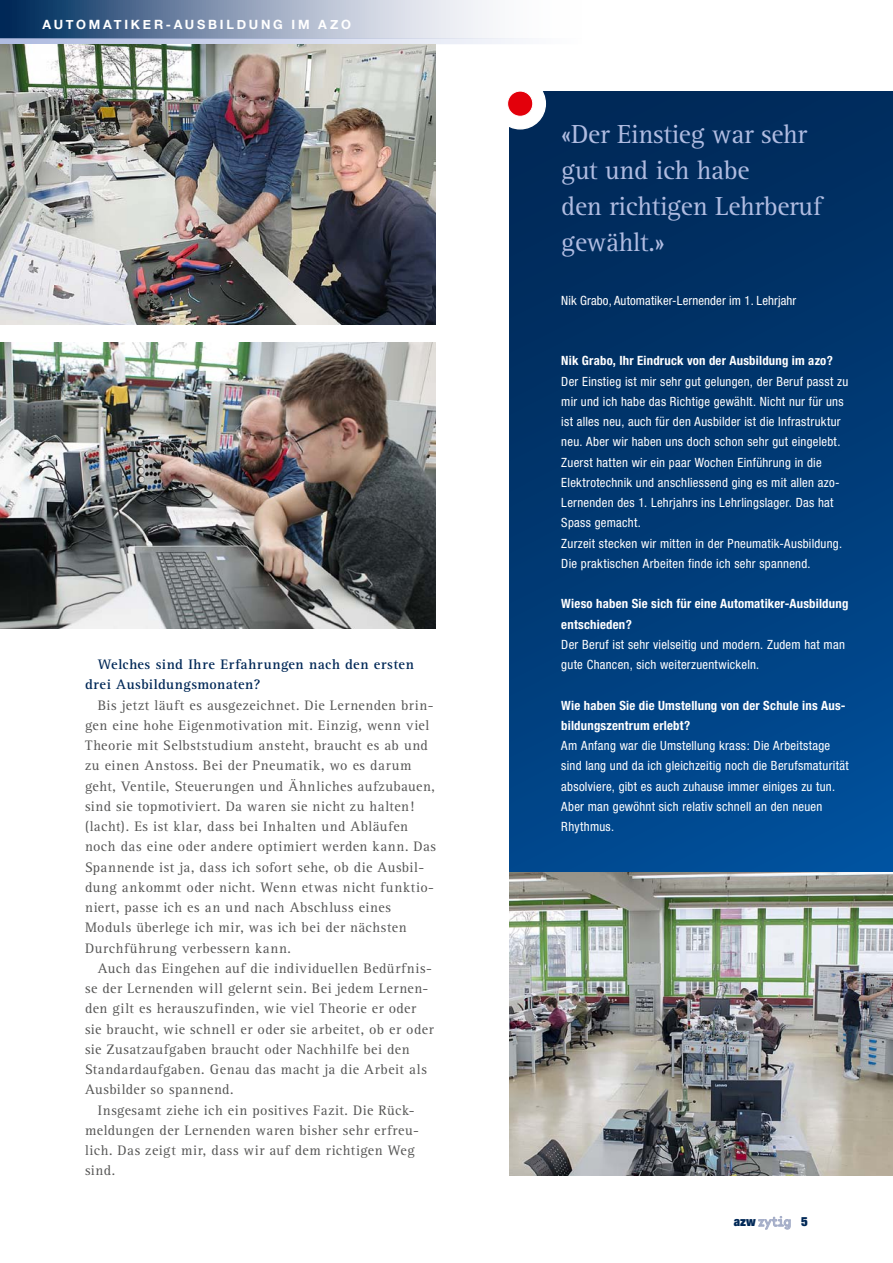
<style>
.page{position:relative;width:893px;height:1263px;background:#fff}
.page>*{position:absolute;margin:0;border:0;box-sizing:border-box;transform-origin:0 0}
.t1{font:27px/36px "Rotis Serif";letter-spacing:-.01em;color:#b0bce1}
.t2{font:14.25px/20.2px "Rotis Serif";letter-spacing:.035em;color:#565655}
.t3{font:700 14.25px/20.2px "Rotis Serif";letter-spacing:.035em;color:#002857}
.t4{font:14.1px "Base Mono Wide Reg";letter-spacing:-.095em;color:#a4adc8;scale:.93 1}
.t5{font:condensed 12.75px/20.2px "Helvetica Neue";letter-spacing:.02em;color:#fff}
.t6{font:700 condensed 12.75px/20.2px "Helvetica Neue";letter-spacing:.015em;color:#fff}
.t7{font:700 12.75px "Helvetica Neue";letter-spacing:.215em;color:#fff}
.s1{font-family:"Helvetica Neue";font-weight:900;font-stretch:expanded;font-size:12.75px;color:#002857}
</style>
<div class="page">
<svg style="left:0;top:0;width:487px;height:38px;background:#8799b3"></svg>
<svg style="left:0;top:38px;width:528px;height:6px;background:#cad2e8"></svg>
<img style="left:0;top:44px;width:435px;height:281px">
<img style="left:509px;top:872px;width:384px;height:303px">
<img style="left:0;top:343px;width:436px;height:286px">
<div style="left:509px;top:91px;width:384px;height:781px;background:linear-gradient(to bottom,#002755,#004c94)"></div>
<div style="left:495px;top:79px;width:50px;height:50px;background:#fff;border-radius:50%"></div>
<div style="left:494px;top:78px;width:52px;height:52px;border:1px solid #fff;border-radius:50%"></div>
<div style="left:508px;top:91px;width:25px;height:25px;background:#e3000b;border-radius:50%"></div>
<div style="left:507px;top:91px;width:26px;height:26px;border:1px solid #fff;border-radius:50%"></div>
<svg style="left:758px;top:1216px;width:33px;height:13px"></svg>
<p class="t7" style="left:43px;top:17px;width:310px">AUTOMATIKER-AUSBILDUNG IM A ZO</p>
<p class="t3" style="left:85px;top:654px;width:330px;text-indent:13px">Welches sind Ihre Erfahrungen nach den ersten drei Ausbildungsmonaten?</p>
<p class="t2" style="left:85px;top:695px;width:353px;text-indent:13px">Bis jetzt läuft es ausgezeichnet. Die Lernenden brin&shy;gen eine hohe Eigenmotivation mit. Einzig, wenn viel Theorie mit Selbststudium ansteht, braucht es ab und zu einen Anstoss. Bei der Pneumatik, wo es darum geht, Ventile, Steuerungen und Ähnliches aufzubauen, sind sie topmotiviert. Da waren sie nicht zu halten! (lacht). Es ist klar, dass bei Inhalten und Abläufen noch das eine oder andere optimiert werden kann. Das Spannende ist ja, dass ich sofort sehe, ob die Ausbil&shy;dung ankommt oder nicht. Wenn etwas nicht funktio&shy;niert, passe ich es an und nach Abschluss eines Moduls überlege ich mir, was ich bei der nächsten Durchführung verbessern kann.</p>
<p class="t2" style="left:85px;top:958px;width:350px;text-indent:13px">Auch das Eingehen auf die individuellen Bedürfnis&shy;se der Lernenden will gelernt sein. Bei jedem Lernen&shy;den gilt es herauszufinden, wie viel Theorie er oder sie braucht, wie schnell er oder sie arbeitet, ob er oder sie Zusatzaufgaben braucht oder Nachhilfe bei den Standardaufgaben. Genau das macht ja die Arbeit als Ausbilder so spannend.</p>
<p class="t2" style="left:85px;top:1100px;width:335px;text-indent:13px">Insgesamt ziehe ich ein positives Fazit. Die Rück&shy;meldungen der Lernenden waren bisher sehr erfreu&shy;lich. Das zeigt mir, dass wir auf dem richtigen Weg sind.</p>
<h1 class="t1" style="left:561px;top:116px;width:262px">«Der Einstieg war sehr gut und ich habe<br>den richtigen Lehrberuf gewählt.»</h1>
<p class="t5" style="left:561px;top:290px;width:237px">Nik Grabo, Automatiker-Lernender im 1. Lehrjahr</p>
<p class="t6" style="left:561px;top:350px;width:273px">Nik Grabo, Ihr Eindruck von der Ausbildung im azo?</p>
<p class="t5" style="left:561px;top:371px;width:288px">Der Einstieg ist mir sehr gut gelungen, der Beruf passt zu mir und ich habe das Richtige gewählt. Nicht nur für uns ist alles neu, auch für den Ausbilder ist die Infrastruktur neu. Aber wir haben uns doch schon sehr gut eingelebt.<br>Zuerst hatten wir ein paar Wochen Einführung in die Elektrotechnik und anschliessend ging es mit allen azo-Lernenden des 1. Lehrjahrs ins Lehrlingslager. Das hat Spass gemacht.<br>Zurzeit stecken wir mitten in der Pneumatik-Ausbildung.<br>Die praktischen Arbeiten finde ich sehr spannend.</p>
<p class="t6" style="left:561px;top:593px;width:289px">Wieso haben Sie sich für eine Automatiker-Ausbildung entschieden?</p>
<p class="t5" style="left:561px;top:634px;width:285px">Der Beruf ist sehr vielseitig und modern. Zudem hat man gute Chancen, sich weiterzuentwickeln.</p>
<p class="t6" style="left:561px;top:695px;width:286px">Wie haben Sie die Umstellung von der Schule ins Aus&shy;bildungszentrum erlebt?</p>
<p class="t5" style="left:561px;top:735px;width:289px">Am Anfang war die Umstellung krass: Die Arbeitstage sind lang und da ich gleichzeitig noch die Berufsmaturität absolviere, gibt es auch zuhause immer einiges zu tun.<br>Aber man gewöhnt sich relativ schnell an den neuen Rhythmus.</p>
<p class="t4" style="left:734px;top:1211px;width:81px"><span class="s1">azw</span> zytig <span class="s1">5</span></p>
</div>
